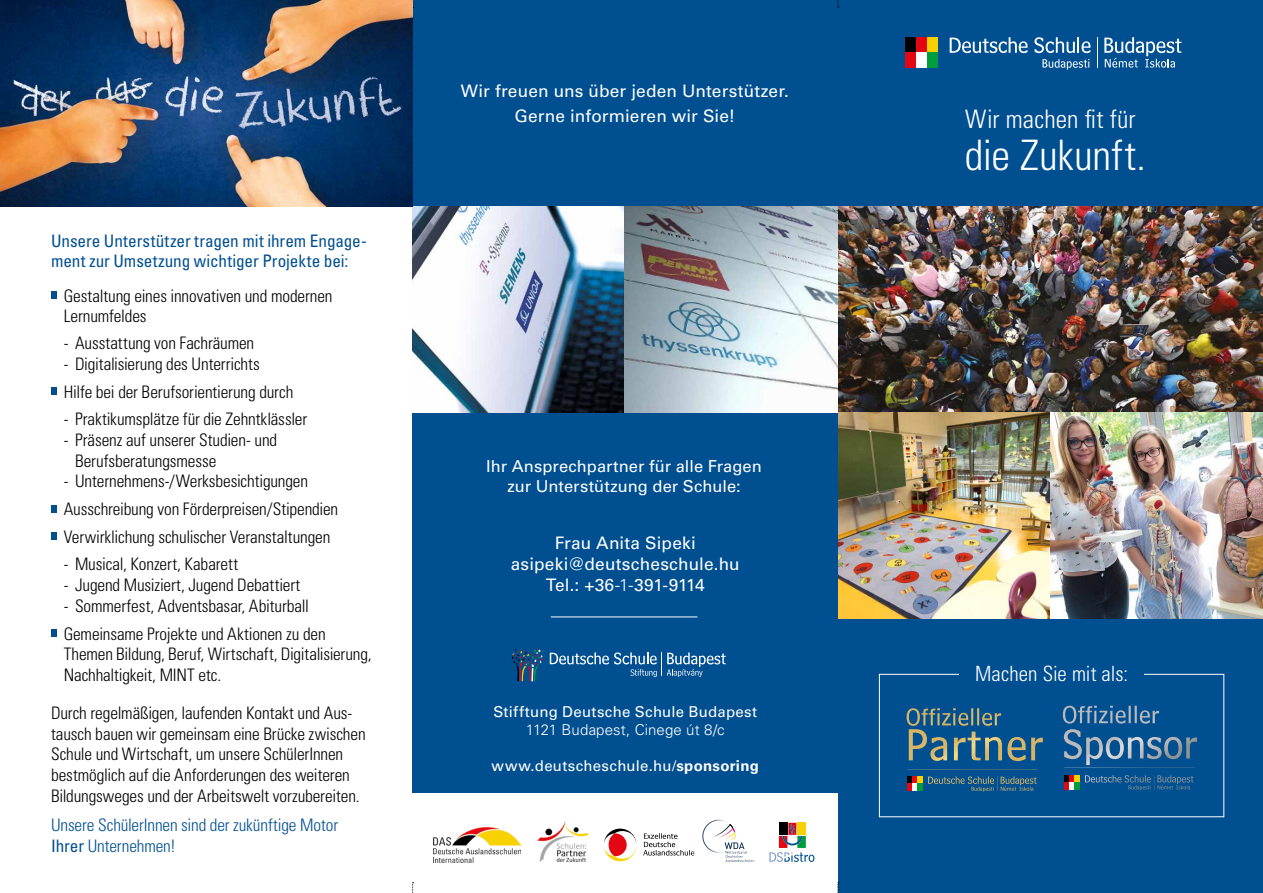
<style>
.page{position:relative;width:1263px;height:893px;background:#fff}
.page>*{position:absolute;margin:0;border:0;box-sizing:border-box;transform-origin:0 0}
.t1{font:300 condensed 42px "Univers LT Std";color:#fff}
.t2{font:300 condensed 25.5px "Univers LT Std";letter-spacing:.005em;color:#fff}
.t3{font:300 condensed 21px "Univers LT Std";letter-spacing:.005em;color:#fff}
.t4{font:300 condensed 17.25px/20.7px "Univers LT Std";letter-spacing:-.01em;color:#000}
.t5{font:17.25px/20.7px "Univers LT Std";letter-spacing:.01em;color:#fff;text-align:center}
.t6{font:condensed 17.25px/20.7px "Univers LT Std";letter-spacing:-.005em;color:#004f91}
.t7{font:300 condensed 17.25px/20.7px "Univers LT Std";letter-spacing:-.01em;color:#004f91}
.t8{font:16.5px/19.8px "Univers LT Std";letter-spacing:.005em;color:#fff;text-align:center}
.t9{font:15px "Univers LT Std";letter-spacing:.02em;color:#fff}
.t10{font:300 15px "Univers LT Std";letter-spacing:.005em;color:#fff}
.s1{font-weight:400}
.s2{font-weight:300}
.s3{font-weight:700}
</style>
<div class="page">
<div style="left:412px;top:0;width:851px;height:893px;background:#004f91"></div>
<div style="left:879px;top:674px;width:345px;height:143px;border:1px solid #fff"></div>
<img style="left:838px;top:206px;width:425px;height:206px">
<div style="left:394px;top:794px;width:443px;height:99px;background:#fff"></div>
<svg style="left:412px;top:0;width:2px;height:8px"></svg>
<svg style="left:837px;top:0;width:2px;height:8px"></svg>
<svg style="left:412px;top:882px;width:2px;height:11px"></svg>
<svg style="left:837px;top:882px;width:2px;height:11px"></svg>
<svg style="left:907px;top:777px;width:15px;height:14px"></svg>
<svg style="left:906px;top:708px;width:136px;height:53px"></svg>
<svg style="left:1064px;top:775px;width:15px;height:14px"></svg>
<svg style="left:1063px;top:706px;width:119px;height:59px"></svg>
<img style="left:838px;top:412px;width:213px;height:207px">
<img style="left:1051px;top:412px;width:212px;height:207px">
<div style="left:959px;top:666px;width:185px;height:31px;background:#004f91"></div>
<div style="left:51px;top:291px;width:5px;height:8px;background:#004f91"></div>
<svg style="left:51px;top:388px;width:5px;height:7px"></svg>
<svg style="left:51px;top:505px;width:5px;height:7px"></svg>
<svg style="left:51px;top:533px;width:5px;height:7px"></svg>
<div style="left:51px;top:629px;width:5px;height:8px;background:#004f91"></div>
<div style="left:905px;top:38px;width:11px;height:15px;background:#000"></div>
<div style="left:916px;top:38px;width:11px;height:15px;background:#e30613"></div>
<div style="left:927px;top:38px;width:10px;height:15px;background:#f8d200"></div>
<div style="left:905px;top:53px;width:11px;height:15px;background:#e30613"></div>
<svg style="left:950px;top:37px;width:77px;height:16px"></svg>
<svg style="left:1034px;top:37px;width:56px;height:16px"></svg>
<hr style="left:1097px;top:37px;width:1px;height:31px;background:#fff">
<div style="left:916px;top:53px;width:11px;height:15px;background:#fff"></div>
<div style="left:927px;top:53px;width:10px;height:15px;background:#009d3d"></div>
<svg style="left:1104px;top:37px;width:77px;height:31px"></svg>
<svg style="left:1042px;top:59px;width:47px;height:11px"></svg>
<img style="left:412px;top:206px;width:212px;height:206px">
<img style="left:624px;top:206px;width:213px;height:206px">
<img style="left:0;top:0;width:412px;height:206px">
<svg style="left:511px;top:647px;width:32px;height:34px"></svg>
<svg style="left:550px;top:652px;width:176px;height:25px"></svg>
<hr style="left:551px;top:617px;width:146px;height:1px;background:#fff">
<svg style="left:643px;top:833px;width:35px;height:22px"></svg>
<svg style="left:605px;top:829px;width:32px;height:32px"></svg>
<img style="left:434px;top:827px;width:87px;height:35px">
<img style="left:537px;top:821px;width:52px;height:41px">
<img style="left:702px;top:820px;width:22px;height:33px">
<img style="left:712px;top:825px;width:12px;height:13px">
<svg style="left:724px;top:824px;width:20px;height:38px"></svg>
<div style="left:744px;top:798px;width:94px;height:89px;background:#fff"></div>
<svg style="left:769px;top:823px;width:45px;height:39px"></svg>
<p class="t6" style="left:51px;top:230px;width:317px">Unsere Unterstützer tragen mit ihrem Engage&shy;ment zur Umsetzung wichtiger Projekte bei:</p>
<p class="t4" style="left:64px;top:285px;width:270px">Gestaltung eines innovativen und modernen<br>Lernumfeldes</p>
<p class="t4" style="left:64px;top:333px;width:192px">- Ausstattung von Fachräumen</p>
<p class="t4" style="left:64px;top:350px;width:231px;line-height:27.9px">- Digitalisierung des Unterrichts<br>Hilfe bei der Berufsorientierung durch</p>
<p class="t4" style="left:64px;top:409px;width:245px">- Praktikumsplätze für die Zehntklässler</p>
<p class="t4" style="left:75px;top:429px;width:204px;text-indent:-11px">- Präsenz auf unserer Studien- und<br>Berufsberatungsmesse</p>
<p class="t4" style="left:64px;top:467px;width:276px;line-height:28px">- Unternehmens-/Werksbesichtigungen<br>Ausschreibung von Förderpreisen/Stipendien<br>Verwirklichung schulischer Veranstaltungen</p>
<p class="t4" style="left:64px;top:554px;width:176px">- Musical, Konzert, Kabarett</p>
<p class="t4" style="left:64px;top:575px;width:238px">- Jugend Musiziert, Jugend Debattiert</p>
<p class="t4" style="left:64px;top:592px;width:263px;line-height:27.9px">- Sommerfest, Adventsbasar, Abiturball<br>Gemeinsame Projekte und Aktionen zu den</p>
<p class="t4" style="left:64px;top:644px;width:309px">Themen Bildung, Beruf, Wirtschaft, Digitalisierung,<br>Nachhaltigkeit, MINT etc.</p>
<p class="t4" style="left:51px;top:702px;width:316px">Durch regelmäßigen, laufenden Kontakt und Aus&shy;tausch bauen wir gemeinsam eine Brücke zwischen Schule und Wirtschaft, um unsere SchülerInnen bestmöglich auf die Anforderungen des weiteren Bildungsweges und der Arbeitswelt vorzubereiten.</p>
<p class="t7" style="left:51px;top:814px;width:289px">Unsere SchülerInnen sind der zukünftige Motor<br><span class="s1">Ihrer</span> Unternehmen!</p>
<p class="t5" style="left:461px;top:78px;width:329px;line-height:24.9px">Wir freuen uns über jeden Unterstützer.<br>Gerne informieren wir Sie!</p>
<p class="t8" style="left:486px;top:456px;width:277px">Ihr Ansprechpartner für alle Fragen zur Unterstützung der Schule:</p>
<p class="t5" style="left:511px;top:533px;width:230px">Frau Anita Sipeki asipeki@deutscheschule.hu<br>Tel.: +36<span class="s2">-1-</span>391-9114</p>
<p class="t9" style="left:493px;top:702px;width:265px">Stifftung Deutsche Schule Budapest</p>
<p class="t10" style="left:526px;top:720px;width:200px">1121 Budapest, Cinege út 8/c</p>
<p class="t9" style="left:492px;top:756px;width:269px">www.deutscheschule.hu/<span class="s3">sponsoring</span></p>
<h2 class="t2" style="left:965px;top:103px;width:172px">Wir machen fit für</h2>
<h1 class="t1" style="left:965px;top:130px;width:182px">die Zukunft.</h1>
<p class="t3" style="left:975px;top:661px;width:155px">Machen Sie mit als:</p>
</div>
